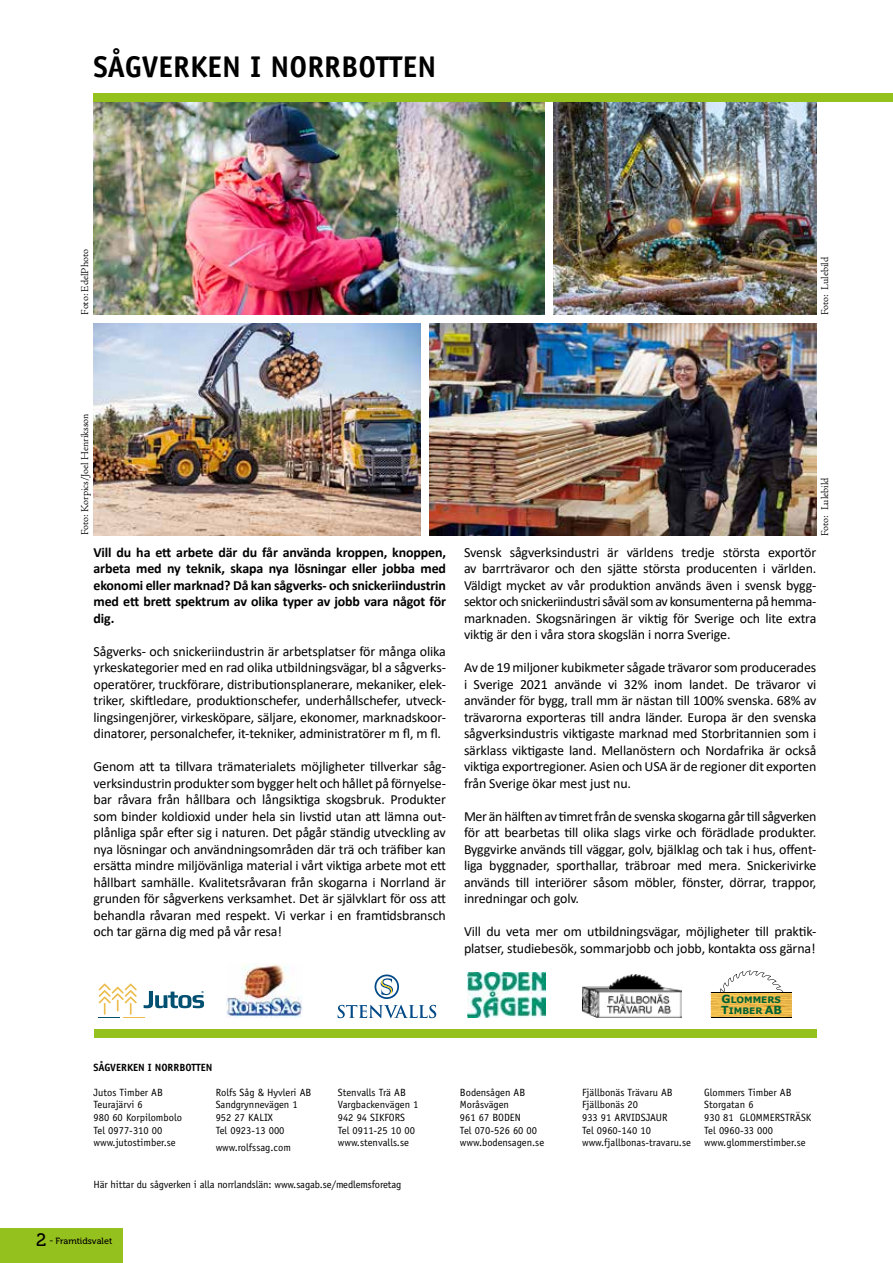
<style>
.page{position:relative;width:893px;height:1263px;background:#fff}
.page>*{position:absolute;margin:0;border:0;box-sizing:border-box;transform-origin:0 0}
.t1{font:700 30px "Officina Sans Std";letter-spacing:.005em;color:#000}
.t2{font:13.95px/16.5px "Calibri";letter-spacing:-.01em;color:#000;text-align:justify}
.t3{font:700 13.95px/16.5px "Calibri";letter-spacing:-.01em;color:#000;text-align:justify}
.t4{font:10.5px/12.6px "Officina Sans Std";color:#000}
.t5{font:300 10.5px "Adobe Jenson Pro";letter-spacing:-.005em;color:#000}
.t6{font:700 10.5px "Officina Sans Std";color:#000}
.t7{font:700 9px/10.5px "Verdana";color:#006133}
.t8{font:9px "Museo 500";color:#000}
.s1{font-size:11.25px}
.s2{font-size:18px}
</style>
<div class="page">
<svg style="left:93px;top:93px;width:800px;height:5px"></svg>
<div style="left:0;top:1228px;width:123px;height:35px;background:#95c11f"></div>
<div style="left:94px;top:94px;width:799px;height:8px;background:#95c11f"></div>
<img style="left:554px;top:102px;width:262px;height:213px">
<img style="left:429px;top:323px;width:387px;height:213px">
<img style="left:94px;top:102px;width:450px;height:213px">
<img style="left:94px;top:323px;width:327px;height:213px">
<div style="left:94px;top:1029px;width:722px;height:8px;background:#95c11f"></div>
<svg style="left:98px;top:983px;width:106px;height:35px"></svg>
<svg style="left:381px;top:978px;width:12px;height:17px"></svg>
<div style="left:375px;top:974px;width:24px;height:25px;border:2px solid #004987;border-radius:50%"></div>
<svg style="left:338px;top:1005px;width:98px;height:13px"></svg>
<img style="left:468px;top:972px;width:78px;height:45px">
<img style="left:582px;top:974px;width:99px;height:43px">
<svg style="left:711px;top:970px;width:80px;height:47px"></svg>
<hr style="left:711px;top:992px;width:80px;height:1px;background:#010202">
<hr style="left:711px;top:1017px;width:80px;height:1px;background:#010202">
<img style="left:226px;top:964px;width:77px;height:53px">
<h1 class="t1" style="left:94px;top:48px;width:344px">SÅGVERKEN I NORRBOTTEN</h1>
<p class="t5" style="left:79px;top:315px;width:67px;rotate:-90deg">Foto: EdelPhoto</p>
<p class="t5" style="left:819px;top:315px;width:60px;rotate:-90deg">Foto: Lulebild</p>
<p class="t5" style="left:79px;top:535px;width:123px;rotate:-90deg">Foto: Korpics/Joel Henriksson</p>
<p class="t3" style="left:94px;top:544px;width:354px">Vill du ha ett arbete där du får använda kroppen, knoppen, arbeta med ny teknik, skapa nya lösningar eller jobba med ekonomi eller marknad? Då kan sågverks- och snickeriindustrin med ett brett spektrum av olika typer av jobb vara något för dig.</p>
<p class="t2" style="left:94px;top:642px;width:354px">Sågverks- och snickeriindustrin är arbetsplatser för många olika yrkeskategorier med en rad olika utbildningsvägar, bl a sågverks&shy;operatörer, truckförare, distributionsplanerare, mekaniker, elek&shy;triker, skiftledare, produktionschefer, underhållschefer, utveck&shy;lingsingenjörer, virkesköpare, säljare, ekonomer, marknadskoor&shy;dinatorer, personalchefer, it-tekniker, administratörer m fl, m fl.</p>
<p class="t2" style="left:94px;top:758px;width:354px">Genom att ta tillvara trämaterialets möjligheter tillverkar såg&shy;verksindustrin produkter som bygger helt och hållet på förnyelse&shy;bar råvara från hållbara och långsiktiga skogsbruk. Produkter som binder koldioxid under hela sin livstid utan att lämna out&shy;plånliga spår efter sig i naturen. Det pågår ständig utveckling av nya lösningar och användningsområden där trä och träfiber kan ersätta mindre miljövänliga material i vårt viktiga arbete mot ett hållbart samhälle. Kvalitetsråvaran från skogarna i Norrland är grunden för sågverkens verksamhet. Det är självklart för oss att behandla råvaran med respekt. Vi verkar i en framtidsbransch och tar gärna dig med på vår resa!</p>
<p class="t5" style="left:819px;top:536px;width:60px;rotate:-90deg">Foto: Lulebild</p>
<p class="t2" style="left:464px;top:543px;width:354px">Svensk sågverksindustri är världens tredje största exportör av barrträvaror och den sjätte största producenten i världen.<br>Väldigt mycket av vår produktion används även i svensk bygg&shy;sektor och snickeriindustri såväl som av konsumenterna på hemma&shy;marknaden. Skogsnäringen är viktig för Sverige och lite extra viktig är den i våra stora skogslän i norra Sverige.</p>
<p class="t2" style="left:464px;top:659px;width:354px">Av de 19 miljoner kubikmeter sågade trävaror som producerades i Sverige 2021 använde vi 32% inom landet. De trävaror vi använder för bygg, trall mm är nästan till 100% svenska. 68% av trävarorna exporteras till andra länder. Europa är den svenska sågverksindustris viktigaste marknad med Storbritannien som i särklass viktigaste land. Mellanöstern och Nordafrika är också viktiga exportregioner. Asien och USA är de regioner dit exporten från Sverige ökar mest just nu.</p>
<p class="t2" style="left:464px;top:807px;width:354px">Mer än hälften av timret från de svenska skogarna går till sågverken för att bearbetas till olika slags virke och förädlade produkter.<br>Byggvirke används till väggar, golv, bjälklag och tak i hus, offent&shy;liga byggnader, sporthallar, träbroar med mera. Snickerivirke används till interiörer såsom möbler, fönster, dörrar, trappor, inredningar och golv.</p>
<p class="t2" style="left:464px;top:923px;width:354px">Vill du veta mer om utbildningsvägar, möjligheter till praktik&shy;platser, studiebesök, sommarjobb och jobb, kontakta oss gärna!</p>
<p class="t7" style="left:721px;top:994px;width:62px"><span class="s1">G</span>LOMMERS<br><span class="s1">T</span>IMBER <span class="s1">AB</span></p>
<p class="t6" style="left:94px;top:1060px;width:120px">SÅGVERKEN I NORRBOTTEN</p>
<p class="t4" style="left:94px;top:1086px;width:90px">Jutos Timber AB<br>Teurajärvi 6<br>980 60 Korpilombolo<br>Tel 0977-310 00 www.jutostimber.se</p>
<p class="t4" style="left:216px;top:1086px;width:97px">Rolfs Såg &amp; Hyvleri AB<br>Sandgrynnevägen 1<br>952 27 KALIX<br>Tel 0923-13 000</p>
<p class="t4" style="left:338px;top:1086px;width:82px">Stenvalls Trä AB<br>Vargbackenvägen 1<br>942 94 SIKFORS<br>Tel 0911-25 10 00 www.stenvalls.se</p>
<p class="t4" style="left:460px;top:1086px;width:86px">Bodensågen AB<br>Moråsvägen<br>961 67 BODEN<br>Tel 070-526 60 00 www.bodensagen.se</p>
<p class="t4" style="left:582px;top:1086px;width:110px">Fjällbonäs Trävaru AB<br>Fjällbonäs 20<br>933 91 ARVIDSJAUR<br>Tel 0960-140 10 www.fjallbonas-travaru.se</p>
<p class="t4" style="left:704px;top:1086px;width:109px">Glommers Timber AB<br>Storgatan 6<br>930 81 GLOMMERSTRÄSK<br>Tel 0960-33 000 www.glommerstimber.se</p>
<p class="t4" style="left:94px;top:1178px;width:309px">Här hittar du sågverken i alla norrlandslän: www.sagab.se/medlemsforetag</p>
<p class="t4" style="left:216px;top:1141px;width:77px">www.rolfssag.com</p>
<p class="t8" style="left:36px;top:1236px;width:78px"><span class="s2">2</span> - Framtidsvalet</p>
</div>
